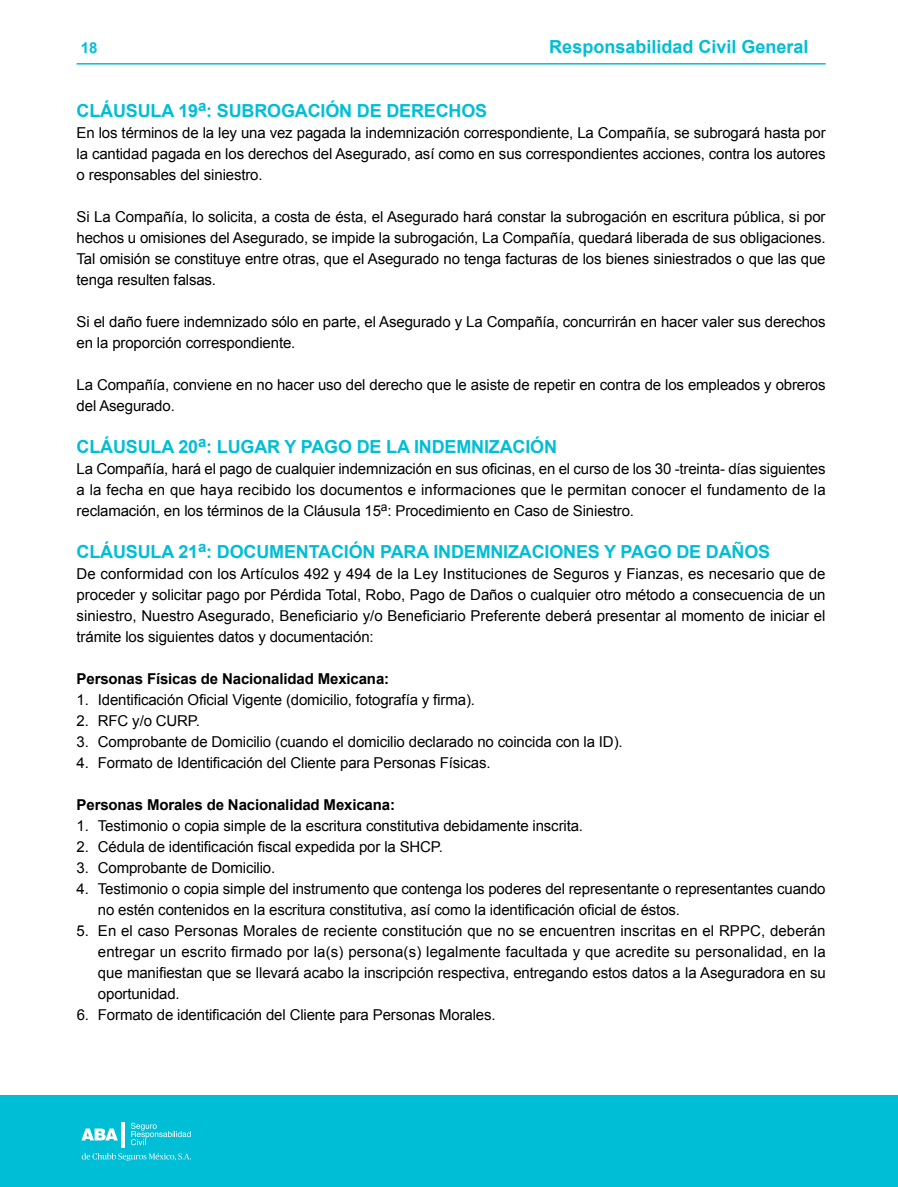
<style>
.page{position:relative;width:898px;height:1187px;background:#fff}
.page>*{position:absolute;margin:0;border:0;box-sizing:border-box;transform-origin:0 0}
.t1{font:700 18px "Arial";letter-spacing:-.01em;color:#00bed6}
.t2{font:15px/21px "Arial";letter-spacing:-.01em;color:#000;text-align:justify}
.t3{font:700 15px "Arial";letter-spacing:-.01em;color:#000}
.t4{font:700 15px "Arial";color:#00bed6}
</style>
<div class="page">
<hr style="left:77px;top:63px;width:748px;height:2px;background:#00bed6">
<div style="left:0;top:1095px;width:897px;height:91px;background:#00bed6"></div>
<svg style="left:131px;top:1122px;width:60px;height:23px"></svg>
<svg style="left:81px;top:1128px;width:37px;height:12px"></svg>
<hr style="left:121px;top:1121px;width:4px;height:25px;background:#fff">
<svg style="left:82px;top:1153px;width:109px;height:7px"></svg>
<p class="t4" style="left:81px;top:38px;width:18px">18</p>
<p class="t1" style="left:549px;top:34px;width:261px">Responsabilidad Civil General</p>
<p class="t1" style="left:77px;top:98px;width:412px">CLÁUSULA 19<sup>a</sup>: SUBROGACIÓN DE DERECHOS</p>
<p class="t2" style="left:77px;top:122px;width:750px">En los términos de la ley una vez pagada la indemnización correspondiente, La Compañía, se subrogará hasta por la cantidad pagada en los derechos del Asegurado, así como en sus correspondientes acciones, contra los autores o responsables del siniestro.</p>
<p class="t2" style="left:76px;top:206px;width:750px">Si La Compañía, lo solicita, a costa de ésta, el Asegurado hará constar la subrogación en escritura pública, si por hechos u omisiones del Asegurado, se impide la subrogación, La Compañía, quedará liberada de sus obligaciones.<br>Tal omisión se constituye entre otras, que el Asegurado no tenga facturas de los bienes siniestrados o que las que tenga resulten falsas.</p>
<p class="t2" style="left:76px;top:311px;width:750px">Si el daño fuere indemnizado sólo en parte, el Asegurado y La Compañía, concurrirán en hacer valer sus derechos en la proporción correspondiente.</p>
<p class="t2" style="left:76px;top:374px;width:750px">La Compañía, conviene en no hacer uso del derecho que le asiste de repetir en contra de los empleados y obreros del Asegurado.</p>
<p class="t1" style="left:77px;top:434px;width:481px">CLÁUSULA 20<sup>a</sup>: LUGAR Y PAGO DE LA INDEMNIZACIÓN</p>
<p class="t2" style="left:77px;top:458px;width:750px">La Compañía, hará el pago de cualquier indemnización en sus oficinas, en el curso de los 30 -treinta- días siguientes a la fecha en que haya recibido los documentos e informaciones que le permitan conocer el fundamento de la reclamación, en los términos de la Cláusula 15<sup>a</sup>: Procedimiento en Caso de Siniestro.</p>
<p class="t1" style="left:77px;top:539px;width:695px">CLÁUSULA 21<sup>a</sup>: DOCUMENTACIÓN PARA INDEMNIZACIONES Y PAGO DE DAÑOS</p>
<p class="t2" style="left:77px;top:563px;width:750px">De conformidad con los Artículos 492 y 494 de la Ley Instituciones de Seguros y Fianzas, es necesario que de proceder y solicitar pago por Pérdida Total, Robo, Pago de Daños o cualquier otro método a consecuencia de un siniestro, Nuestro Asegurado, Beneficiario y/o Beneficiario Preferente deberá presentar al momento de iniciar el trámite los siguientes datos y documentación:</p>
<p class="t3" style="left:77px;top:668px;width:314px">Personas Físicas de Nacionalidad Mexicana:</p>
<p class="t2" style="left:77px;top:689px;width:400px">1. Identificación Oficial Vigente (domicilio, fotografía y firma).</p>
<p class="t2" style="left:77px;top:710px;width:125px">2. RFC y/o CURP.</p>
<p class="t2" style="left:77px;top:731px;width:547px">3. Comprobante de Domicilio (cuando el domicilio declarado no coincida con la ID).</p>
<p class="t2" style="left:77px;top:752px;width:415px">4. Formato de Identificación del Cliente para Personas Físicas.</p>
<p class="t3" style="left:77px;top:794px;width:320px">Personas Morales de Nacionalidad Mexicana:</p>
<p class="t2" style="left:77px;top:815px;width:508px">1. Testimonio o copia simple de la escritura constitutiva debidamente inscrita.</p>
<p class="t2" style="left:77px;top:836px;width:368px">2. Cédula de identificación fiscal expedida por la SHCP.</p>
<p class="t2" style="left:77px;top:857px;width:200px">3. Comprobante de Domicilio.</p>
<p class="t2" style="left:98px;top:878px;width:729px;text-indent:-21px">4. Testimonio o copia simple del instrumento que contenga los poderes del representante o representantes cuando no estén contenidos en la escritura constitutiva, así como la identificación oficial de éstos.</p>
<p class="t2" style="left:98px;top:920px;width:729px;text-indent:-21px">5. En el caso Personas Morales de reciente constitución que no se encuentren inscritas en el RPPC, deberán entregar un escrito firmado por la(s) persona(s) legalmente facultada y que acredite su personalidad, en la que manifiestan que se llevará acabo la inscripción respectiva, entregando estos datos a la Aseguradora en su oportunidad.</p>
<p class="t2" style="left:77px;top:1004px;width:420px">6. Formato de identificación del Cliente para Personas Morales.</p>
</div>
